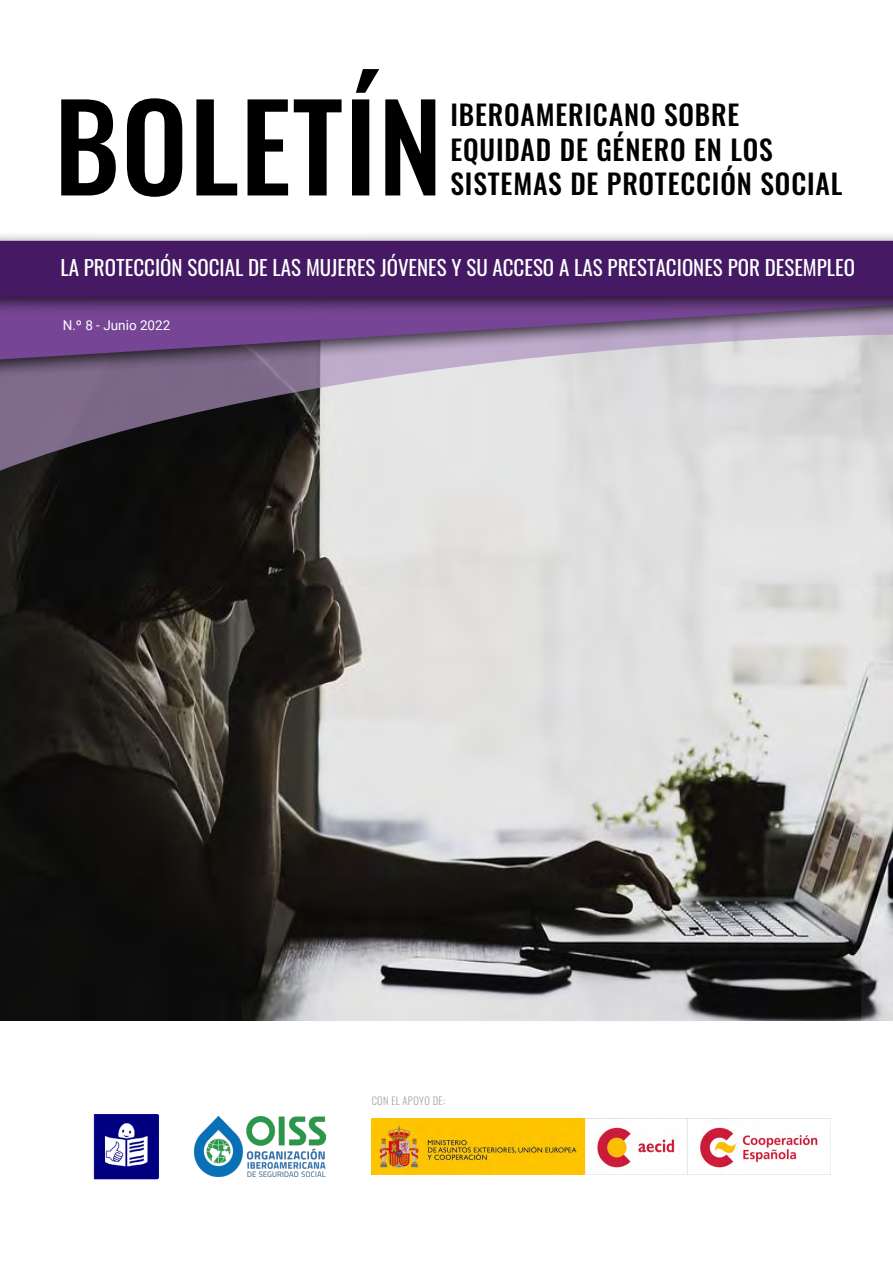
<style>
.page{position:relative;width:893px;height:1263px;background:#fff}
.page>*{position:absolute;margin:0;border:0;box-sizing:border-box;transform-origin:0 0}
.t1{font:500 118.5px "Oswald";letter-spacing:.01em;color:#000}
.t2{font:500 27.75px/34.7px "Oswald";letter-spacing:.03em;color:#000}
.t3{font:21px "Oswald";color:#fff}
.t4{font:13.5px "Roboto";color:#fff}
.t5{font:300 10.5px "Oswald";letter-spacing:.03em;color:#a4a4a4}
</style>
<div class="page">
<img style="left:0;top:486px;width:893px;height:534px">
<img style="left:93px;top:1114px;width:66px;height:65px">
<svg style="left:0;top:380px;width:893px;height:106px;background:#a6a3a7"></svg>
<div style="left:0;top:277px;width:893px;height:103px;background:#000;opacity:.75"></div>
<svg style="left:0;top:315px;width:893px;height:44px;background:#9276a3"></svg>
<div style="left:0;top:231px;width:893px;height:84px;background:#000;opacity:.75"></div>
<div style="left:0;top:241px;width:893px;height:56px;background:#451964"></div>
<img style="left:194px;top:1117px;width:132px;height:59px">
<img style="left:372px;top:1119px;width:459px;height:55px">
<h1 class="t1" style="left:54px;top:85px;width:390px">BOLETÍN</h1>
<h2 class="t2" style="left:450px;top:99px;width:394px">IBEROAMERICANO SOBRE<br>EQUIDAD DE GÉNERO EN LOS<br>SISTEMAS DE PROTECCIÓN SOCIAL</h2>
<p class="t3" style="left:60px;top:249px;width:796px">LA PROTECCIÓN SOCIAL DE LAS MUJERES JÓVENES Y SU ACCESO A LAS PRESTACIONES POR DESEMPLEO</p>
<p class="t4" style="left:63px;top:316px;width:109px">N.º 8 - Junio 2022</p>
<p class="t5" style="left:372px;top:1091px;width:75px">CON EL APOYO DE:</p>
</div>
